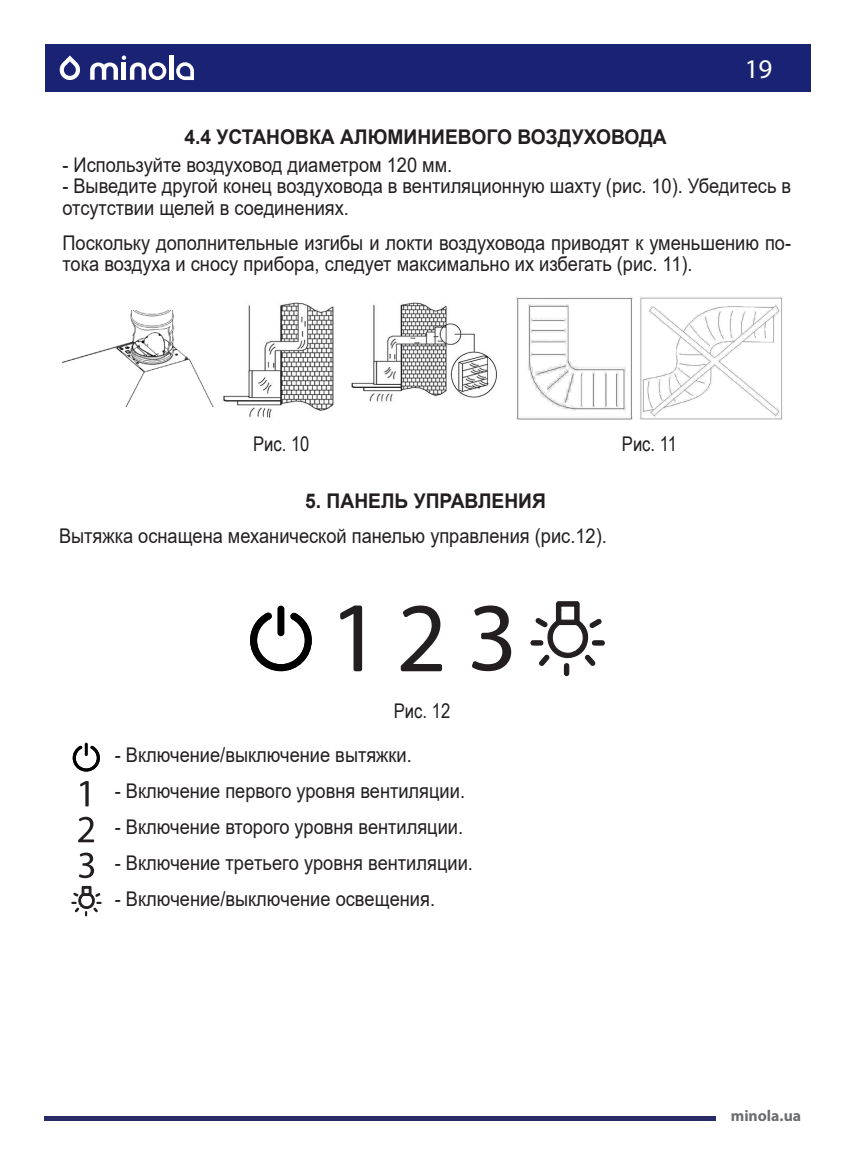
<style>
.page{position:relative;width:855px;height:1174px;background:#fff}
.page>*{position:absolute;margin:0;border:0;box-sizing:border-box;transform-origin:0 0}
.t1{font:27px "Myriad Pro";color:#fff}
.t2{font:20.25px/21.4px "Arial";color:#231f20;scale:.9 1}
.t3{font:700 20.25px "Arial";color:#231f20;scale:.95 1}
.t4{font:20.25px "Arial Narrow";color:#231f20}
.t5{font:700 15.75px "Myriad Pro";color:#6c6d70}
</style>
<div class="page">
<img style="left:223px;top:302px;width:274px;height:116px">
<img style="left:62px;top:310px;width:151px;height:96px">
<img style="left:516px;top:297px;width:266px;height:122px">
<hr style="left:85px;top:742px;width:3px;height:14px;background:#000;border-radius:2px">
<svg style="left:73px;top:745px;width:27px;height:26px"></svg>
<svg style="left:80px;top:781px;width:9px;height:25px"></svg>
<svg style="left:78px;top:816px;width:16px;height:26px"></svg>
<svg style="left:79px;top:852px;width:15px;height:26px"></svg>
<svg style="left:71px;top:885px;width:31px;height:32px"></svg>
<div style="left:277px;top:605px;width:7px;height:31px;background:#000001;border-radius:3px"></div>
<svg style="left:250px;top:612px;width:62px;height:59px"></svg>
<svg style="left:340px;top:605px;width:22px;height:66px"></svg>
<svg style="left:401px;top:605px;width:41px;height:66px"></svg>
<svg style="left:472px;top:605px;width:39px;height:66px"></svg>
<svg style="left:530px;top:601px;width:75px;height:75px"></svg>
<div style="left:45px;top:45px;width:765px;height:47px;background:#1a2373"></div>
<hr style="left:169px;top:55px;width:4px;height:25px;background:#fff">
<svg style="left:176px;top:62px;width:18px;height:18px"></svg>
<svg style="left:90px;top:55px;width:76px;height:25px"></svg>
<svg style="left:59px;top:55px;width:21px;height:25px"></svg>
<hr style="left:45px;top:1116px;width:671px;height:4px;background:#292b67">
<p class="t3" style="left:184px;top:122px;width:509px">4.4 УСТАНОВКА АЛЮМИНИЕВОГО ВОЗДУХОВОДА</p>
<h1 class="t1" style="left:744px;top:52px;width:29px">19</h1>
<p class="t2" style="left:62px;top:154px;width:435px">- Используйте воздуховод диаметром 120 мм.</p>
<p class="t2" style="left:62px;top:175px;width:811px">- Выведите другой конец воздуховода в вентиляционную шахту (рис. 10). Убедитесь в отсутствии щелей в соединениях.</p>
<p class="t2" style="left:62px;top:232px;width:811px">Поскольку дополнительные изгибы и локти воздуховода приводят к уменьшению по&shy;тока воздуха и сносу прибора, следует максимально их избегать (рис. 11).</p>
<p class="t4" style="left:253px;top:429px;width:58px">Рис. 10</p>
<p class="t4" style="left:622px;top:429px;width:57px">Рис. 11</p>
<p class="t3" style="left:305px;top:487px;width:255px">5. ПАНЕЛЬ УПРАВЛЕНИЯ</p>
<p class="t2" style="left:59px;top:525px;width:610px">Вытяжка оснащена механической панелью управления (рис.12).</p>
<p class="t4" style="left:394px;top:696px;width:58px">Рис. 12</p>
<p class="t2" style="left:115px;top:744px;width:331px">- Включение/выключение вытяжки.</p>
<p class="t2" style="left:115px;top:780px;width:390px">- Включение первого уровня вентиляции.</p>
<p class="t2" style="left:115px;top:816px;width:388px">- Включение второго уровня вентиляции.</p>
<p class="t2" style="left:115px;top:852px;width:399px">- Включение третьего уровня вентиляции.</p>
<p class="t2" style="left:115px;top:888px;width:357px">- Включение/выключение освещения.</p>
<p class="t5" style="left:730px;top:1105px;width:72px">minola.ua</p>
</div>
